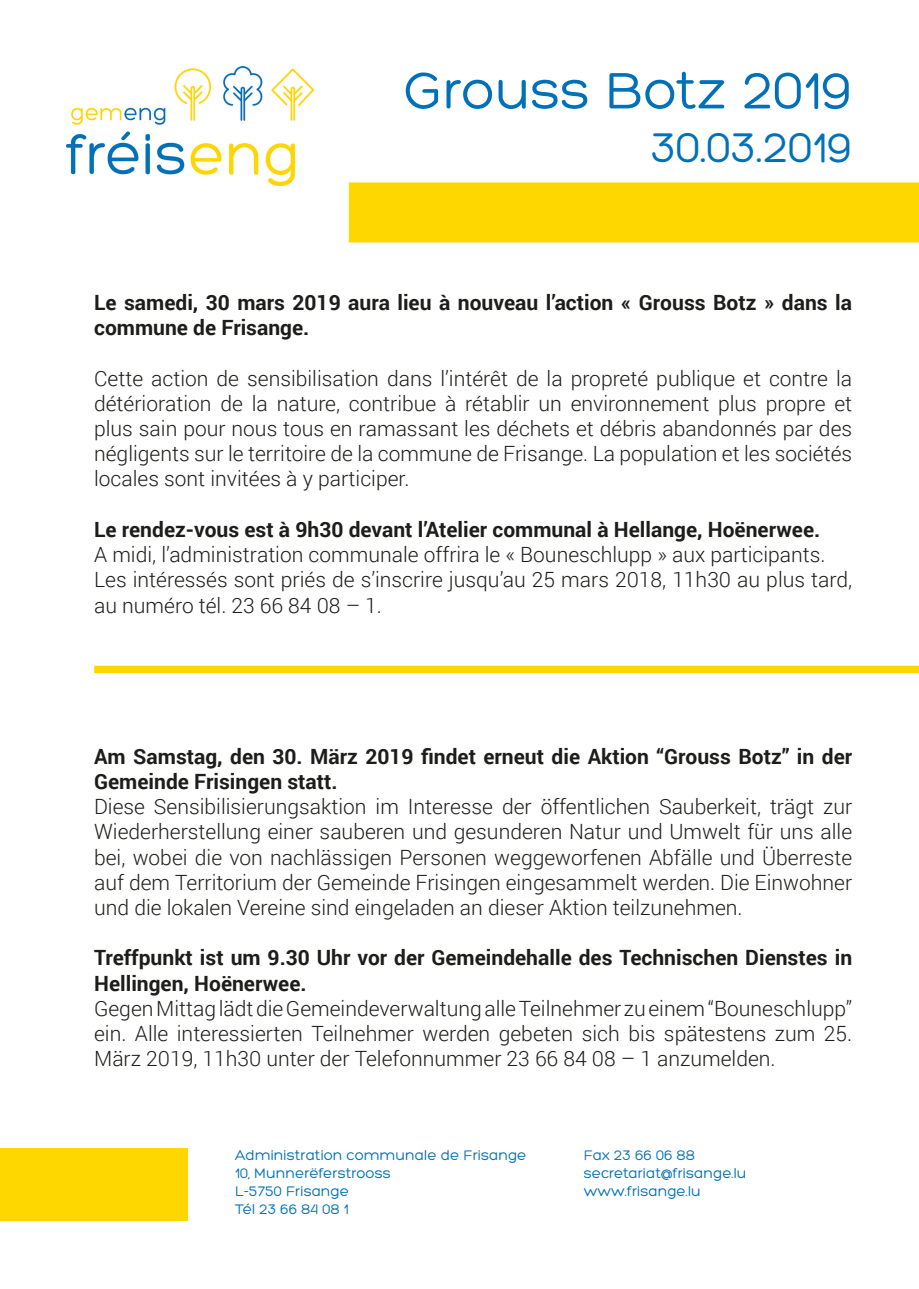
<style>
.page{position:relative;width:919px;height:1289px;background:#fff}
.page>*{position:absolute;margin:0;border:0;box-sizing:border-box;transform-origin:0 0}
.t1{font:55.5px "Hero";color:#0071b9}
.t2{font:45px "Hero";color:#0071b9}
.t3{font:300 21px/25.2px "Roboto";color:#1d1d1b;text-align:justify}
.t4{font:700 21px/25.2px "Roboto";color:#1d1d1b}
.t5{font:15px/18px "Hero";color:#0071b9}
</style>
<div class="page">
<img style="left:67px;top:67px;width:247px;height:118px">
<div style="left:349px;top:182px;width:569px;height:60px;background:#ffd700"></div>
<div style="left:0;top:1148px;width:187px;height:72px;background:#ffd700"></div>
<div style="left:94px;top:665px;width:824px;height:8px;background:#ffd700"></div>
<h1 class="t1" style="left:404px;top:62px;width:450px">Grouss Botz 2019</h1>
<h2 class="t2" style="left:650px;top:125px;width:203px">30.03.2019</h2>
<p class="t4" style="left:94px;top:289px;width:759px">Le samedi, 30 mars 2019 aura lieu à nouveau l’action « Grouss Botz » dans la commune de Frisange.</p>
<p class="t3" style="left:94px;top:365px;width:759px">Cette action de sensibilisation dans l’intérêt de la propreté publique et contre la détérioration de la nature, contribue à rétablir un environnement plus propre et plus sain pour nous tous en ramassant les déchets et débris abandonnés par des négligents sur le territoire de la commune de Frisange. La population et les sociétés locales sont invitées à y participer.</p>
<p class="t4" style="left:94px;top:516px;width:727px">Le rendez-vous est à 9h30 devant l’Atelier communal à Hellange, Hoënerwee.</p>
<p class="t3" style="left:94px;top:541px;width:759px;text-align:left">A midi, l’administration communale offrira le « Bouneschlupp » aux participants.<br>Les intéressés sont priés de s’inscrire jusqu’au 25 mars 2018, 11h30 au plus tard, au numéro tél. 23 66 84 08 – 1.</p>
<p class="t4" style="left:94px;top:742px;width:759px">Am Samstag, den 30. März 2019 findet erneut die Aktion “Grouss Botz” in der<br>Gemeinde Frisingen statt.</p>
<p class="t3" style="left:94px;top:793px;width:759px">Diese Sensibilisierungsaktion im Interesse der öffentlichen Sauberkeit, trägt zur Wiederherstellung einer sauberen und gesunderen Natur und Umwelt für uns alle bei, wobei die von nachlässigen Personen weggeworfenen Abfälle und Überreste auf dem Territorium der Gemeinde Frisingen eingesammelt werden. Die Einwohner und die lokalen Vereine sind eingeladen an dieser Aktion teilzunehmen.</p>
<p class="t4" style="left:94px;top:944px;width:759px">Treffpunkt ist um 9.30 Uhr vor der Gemeindehalle des Technischen Dienstes in<br>Hellingen, Hoënerwee.</p>
<p class="t3" style="left:94px;top:995px;width:759px">Gegen Mittag lädt die Gemeindeverwaltung alle Teilnehmer zu einem “Bouneschlupp” ein. Alle interessierten Teilnehmer werden gebeten sich bis spätestens zum 25.<br>März 2019, 11h30 unter der Telefonnummer 23 66 84 08 – 1 anzumelden.</p>
<p class="t5" style="left:235px;top:1146px;width:293px">Administration communale de Frisange<br>10, Munnerëferstrooss<br>L-5750 Frisange<br>Tél 23 66 84 08 1</p>
<p class="t5" style="left:584px;top:1146px;width:164px">Fax 23 66 06 88 secretariat@frisange.lu www.frisange.lu</p>
</div>
